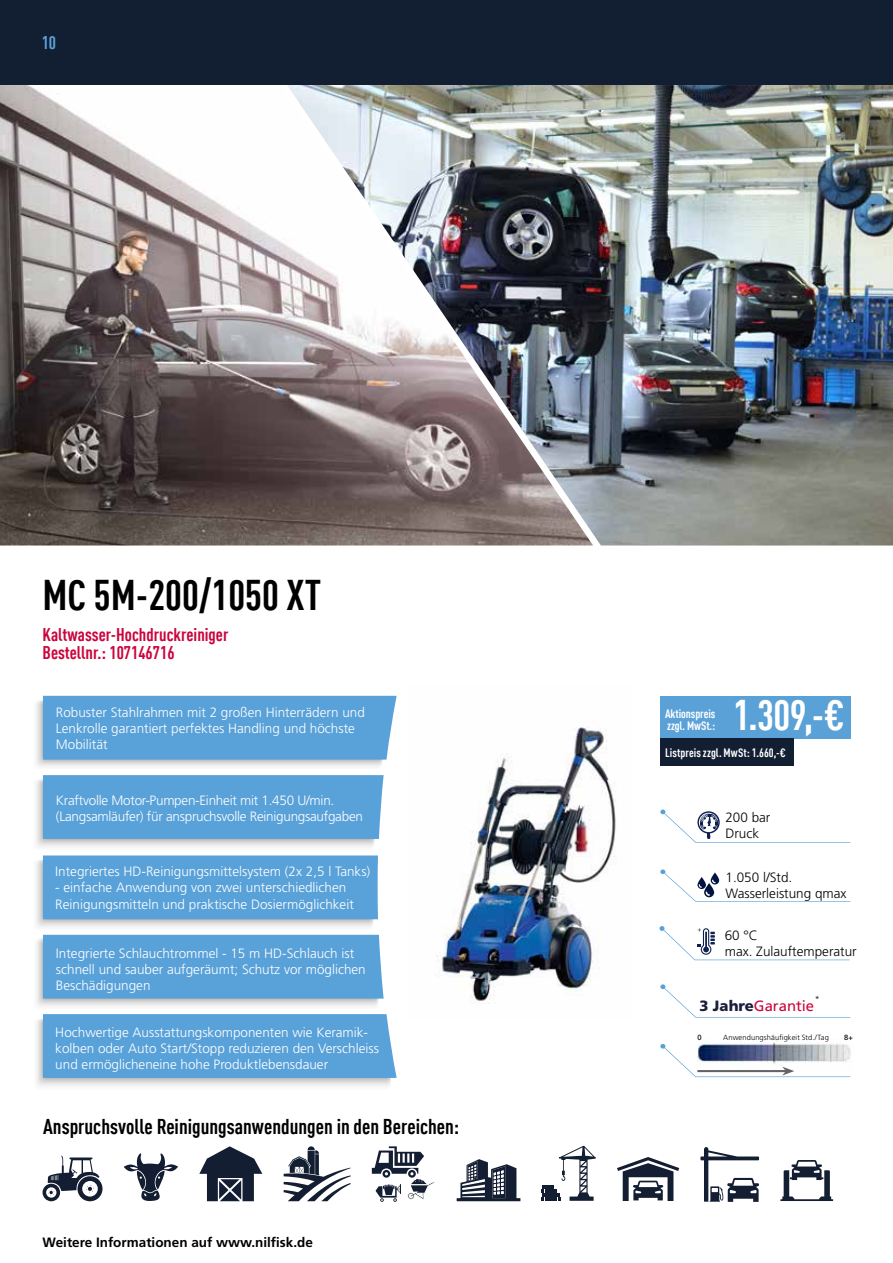
<style>
.page{position:relative;width:893px;height:1263px;background:#fff}
.page>*{position:absolute;margin:0;border:0;box-sizing:border-box;transform-origin:0 0}
.t1{font:700 condensed 42px "DINOT";color:#000}
.t2{font:700 condensed 42px "DINOT";color:#fff}
.t3{font:700 condensed 21px "DINOT";color:#000}
.t4{font:700 condensed 18px/18px "DINOT";color:#ca043d}
.t5{font:700 condensed 18px "DINOT";color:#5aa1d8}
.t6{font:14.85px "Frutiger LT Std";color:#ca043d}
.t7{font:300 13.5px/16.2px "Frutiger LT Std";color:#fff}
.t8{font:300 13.5px/16.2px "Frutiger LT Std";letter-spacing:-.02em;color:#fff}
.t9{font:300 13.5px/16.2px "Frutiger LT Std";color:#000}
.t10{font:700 13.5px "Frutiger LT Std";color:#000}
.t11{font:700 condensed 12px/12px "DINOT";letter-spacing:-.005em;color:#fff}
.t12{font:300 8.85px "Frutiger LT Std";color:#000}
.t13{font:300 7.5px "Frutiger LT Std";letter-spacing:.015em;color:#000}
.t14{font:7.5px "Frutiger LT Std";color:#000}
.s1{font-weight:900;color:#1a1d3c}
</style>
<div class="page">
<img style="left:0;top:85px;width:287px;height:460px">
<img style="left:287px;top:85px;width:606px;height:460px">
<div style="left:0;top:0;width:893px;height:85px;background:#121e32"></div>
<div style="left:661px;top:696px;width:190px;height:42px;background:#5aa1d8"></div>
<div style="left:661px;top:738px;width:133px;height:28px;background:#121e32"></div>
<svg style="left:36px;top:696px;width:361px;height:390px;background:#7ab2dd"></svg>
<img style="left:436px;top:727px;width:180px;height:274px">
<svg style="left:43px;top:1155px;width:60px;height:46px"></svg>
<svg style="left:124px;top:1153px;width:54px;height:48px"></svg>
<svg style="left:199px;top:1146px;width:63px;height:55px"></svg>
<svg style="left:284px;top:1146px;width:67px;height:55px"></svg>
<svg style="left:372px;top:1146px;width:62px;height:56px"></svg>
<svg style="left:457px;top:1159px;width:63px;height:42px"></svg>
<svg style="left:542px;top:1146px;width:54px;height:55px"></svg>
<svg style="left:617px;top:1157px;width:62px;height:44px"></svg>
<svg style="left:700px;top:1147px;width:59px;height:55px"></svg>
<svg style="left:780px;top:1160px;width:53px;height:41px"></svg>
<svg style="left:660px;top:984px;width:36px;height:33px"></svg>
<svg style="left:660px;top:809px;width:190px;height:34px"></svg>
<svg style="left:660px;top:869px;width:190px;height:33px"></svg>
<svg style="left:659px;top:926px;width:191px;height:34px"></svg>
<img style="left:704px;top:1038px;width:147px;height:17px">
<svg style="left:660px;top:1044px;width:190px;height:33px"></svg>
<h3 class="t5" style="left:42px;top:30px;width:16px">10</h3>
<h1 class="t1" style="left:43px;top:564px;width:280px">MC 5M-200/1050 XT</h1>
<h3 class="t4" style="left:43px;top:624px;width:187px">Kaltwasser-Hochdruckreiniger<br>Bestellnr.: 107146716</h3>
<p class="t7" style="left:56px;top:704px;width:311px">Robuster Stahlrahmen mit 2 großen Hinterrädern und<br>Lenkrolle garantiert perfektes Handling und höchste<br>Mobilität</p>
<p class="t8" style="left:56px;top:792px;width:309px">Kraftvolle Motor-Pumpen-Einheit mit 1.450 U/min. (Langsamläufer) für anspruchsvolle Reinigungsaufgaben</p>
<p class="t7" style="left:55px;top:864px;width:317px">Integriertes HD-Reinigungsmittelsystem (2x 2,5 l Tanks)</p>
<p class="t7" style="left:55px;top:880px;width:300px">- einfache Anwendung von zwei unterschiedlichen<br>Reinigungsmitteln und praktische Dosiermöglichkeit</p>
<p class="t7" style="left:56px;top:945px;width:311px">Integrierte Schlauchtrommel - 15 m HD-Schlauch ist schnell und sauber aufgeräumt; Schutz vor möglichen<br>Beschädigungen</p>
<p class="t7" style="left:55px;top:1024px;width:325px">Hochwertige Ausstattungskomponenten wie Keramik&shy;kolben oder Auto Start/Stopp reduzieren den Verschleiss und ermöglicheneine hohe Produktlebensdauer</p>
<h2 class="t3" style="left:43px;top:1111px;width:418px">Anspruchsvolle Reinigungsanwendungen in den Bereichen:</h2>
<p class="t10" style="left:43px;top:1234px;width:272px">Weitere Informationen auf www.nilfisk.de</p>
<p class="t11" style="left:665px;top:706px;width:52px">Aktionspreis zzgl. MwSt.:</p>
<h1 class="t2" style="left:733px;top:685px;width:113px">1.309,-€</h1>
<p class="t11" style="left:665px;top:745px;width:122px">Listpreis zzgl. MwSt: 1.660,-€</p>
<p class="t9" style="left:725px;top:809px;width:47px">200 bar<br>Druck</p>
<p class="t9" style="left:725px;top:869px;width:123px">1.050 l/Std.<br>Wasserleistung qmax</p>
<p class="t9" style="left:725px;top:927px;width:133px">60 °C<br>max. Zulauftemperatur</p>
<p class="t12" style="left:815px;top:994px;width:6px">*</p>
<p class="t6" style="left:699px;top:997px;width:116px"><span class="s1">3 Jahre</span>Garantie</p>
<p class="t14" style="left:697px;top:1033px;width:6px">0</p>
<p class="t13" style="left:723px;top:1033px;width:107px">Anwendungshäufigkeit Std./Tag</p>
<p class="t14" style="left:844px;top:1033px;width:10px">8+</p>
</div>
